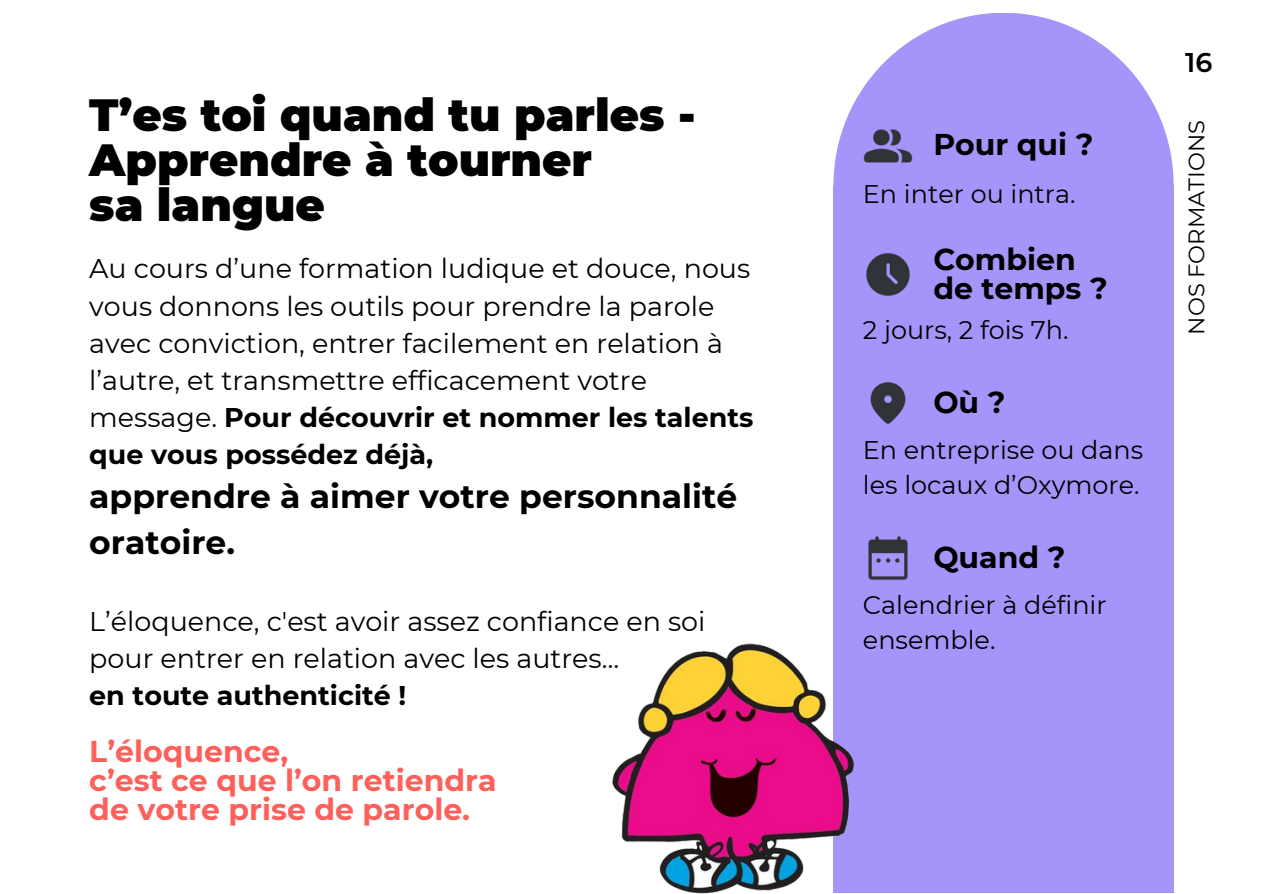
<style>
.page{position:relative;width:1263px;height:894px;background:#fff}
.page>*{position:absolute;margin:0;border:0;box-sizing:border-box;transform-origin:0 0}
.t1{font:900 45px/45px "Montserrat";color:#000}
.t2{font:700 33px/46.2px "Montserrat";color:#000}
.t3{font:700 30px/29.2px "Montserrat";color:#fd605a}
.t4{font:700 30px/29.2px "Montserrat";color:#000}
.t5{font:27px/37.2px "Montserrat";color:#000}
.t6{font:600 27px "Montserrat";color:#000}
.t7{font:25.5px/34.8px "Montserrat";color:#000}
.t8{font:22.5px "Montserrat";color:#000}
.s1{font-weight:700}
</style>
<div class="page">
<div style="left:833px;top:13px;width:341px;height:345px;background:#a594f9;border-radius:50%"></div>
<div style="left:833px;top:185px;width:341px;height:707px;background:#a594f9"></div>
<img style="left:863px;top:129px;width:50px;height:34px">
<img style="left:866px;top:253px;width:44px;height:43px">
<img style="left:870px;top:382px;width:36px;height:42px">
<img style="left:868px;top:536px;width:40px;height:44px">
<img style="left:612px;top:643px;width:251px;height:250px">
<h4 class="t1" style="left:89px;top:92px;width:608px">T’es toi quand tu parles -<br>Apprendre à tourner<br>sa langue</h4>
<p class="t5" style="left:89px;top:250px;width:666px">Au cours d’une formation ludique et douce, nous vous donnons les outils pour prendre la parole avec conviction, entrer facilement en relation à l’autre, et transmettre efficacement votre message. <span class="s1">Pour découvrir et nommer les talents que vous possédez déjà,</span></p>
<p class="t2" style="left:89px;top:473px;width:649px">apprendre à aimer votre personnalité oratoire.</p>
<h2 class="t5" style="left:89px;top:602px;width:618px">L’éloquence, c'est avoir assez confiance en soi pour entrer en relation avec les autres…<br><span class="s1">en toute authenticité !</span></h2>
<p class="t3" style="left:89px;top:736px;width:409px">L’éloquence,<br>c’est ce que l’on retiendra de votre prise de parole.</p>
<h2 class="t4" style="left:933px;top:130px;width:162px">Pour qui ?</h2>
<h4 class="t7" style="left:863px;top:176px;width:214px">En inter ou intra.</h4>
<p class="t4" style="left:933px;top:244px;width:176px">Combien de temps ?</p>
<h2 class="t7" style="left:863px;top:312px;width:207px">2 jours, 2 fois 7h.</h2>
<h4 class="t4" style="left:933px;top:388px;width:74px">Où ?</h4>
<p class="t7" style="left:863px;top:432px;width:282px">En entreprise ou dans les locaux d’Oxymore.</p>
<h2 class="t4" style="left:933px;top:542px;width:134px">Quand ?</h2>
<h4 class="t7" style="left:863px;top:587px;width:245px">Calendrier à définir ensemble.</h4>
<p class="t6" style="left:1185px;top:46px;width:29px">16</p>
<h1 class="t8" style="left:1183px;top:334px;width:216px;rotate:-90deg">NOS FORMATIONS</h1>
</div>
